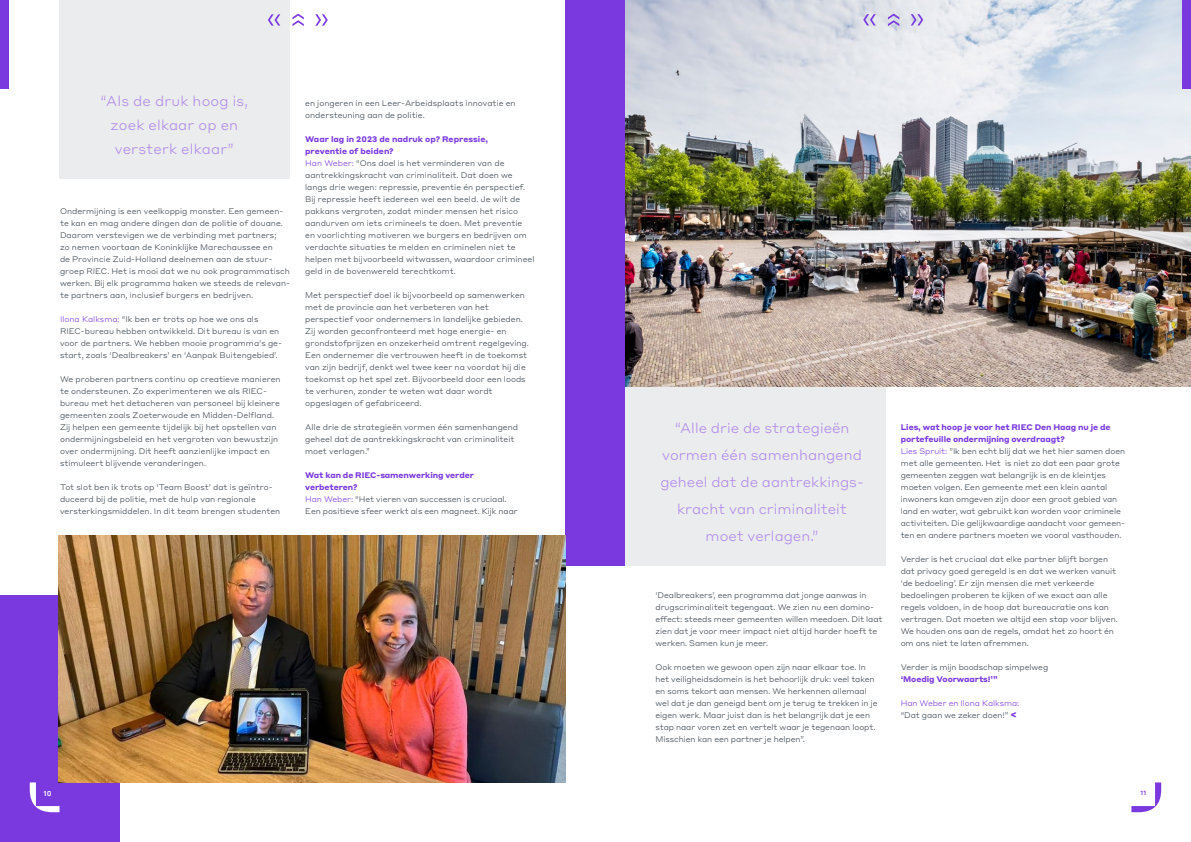
<style>
.page{position:relative;width:1191px;height:842px;background:#fff}
.page>*{position:absolute;margin:0;border:0;box-sizing:border-box;transform-origin:0 0}
.t1{font:300 14px/27px "Styrene ALC";color:#af88ec;text-align:center}
.t2{font:300 8px/12px "Styrene ALC";color:#333f48}
.t3{font:300 8px/12px "Styrene ALC";letter-spacing:-.01em;color:#7a39df}
.t4{font:700 8px "Styrene ALC";letter-spacing:-.01em;color:#7a39df}
.t5{font:500 7px "Styrene ALC";color:#fff}
.t6{font:500 6px "Styrene ALC";color:#7a39df}
.s1{color:#7a39df}
.s2{font-weight:700;color:#7a39df}
.s3{color:#333f48}
.s4{font-weight:700;font-size:10px}
</style>
<div class="page">
<div style="left:0;top:595px;width:119px;height:247px;background:#7a39df"></div>
<div style="left:625px;top:387px;width:260px;height:179px;background:#ebeced"></div>
<div style="left:566px;top:0;width:59px;height:566px;background:#7a39df"></div>
<img style="left:59px;top:536px;width:507px;height:246px">
<img style="left:625px;top:0;width:566px;height:387px">
<div style="left:60px;top:0;width:230px;height:179px;background:#ebeced"></div>
<div style="left:0;top:0;width:9px;height:89px;background:#7a39df"></div>
<div style="left:1182px;top:0;width:9px;height:89px;background:#7a39df"></div>
<svg style="left:1131px;top:782px;width:30px;height:30px"></svg>
<svg style="left:30px;top:782px;width:30px;height:30px"></svg>
<svg style="left:292px;top:14px;width:12px;height:12px"></svg>
<svg style="left:268px;top:14px;width:12px;height:12px"></svg>
<svg style="left:315px;top:14px;width:13px;height:12px"></svg>
<svg style="left:888px;top:14px;width:11px;height:12px"></svg>
<svg style="left:863px;top:14px;width:12px;height:12px"></svg>
<svg style="left:910px;top:14px;width:13px;height:12px"></svg>
<h1 class="t1" style="left:101px;top:88px;width:149px;line-height:24px">“Als de druk hoog is, zoek elkaar op en versterk elkaar”</h1>
<p class="t2" style="left:60px;top:205px;width:232px">Ondermijning is een veelkoppig monster. Een gemeen&shy;te kan en mag andere dingen dan de politie of douane.<br>Daarom verstevigen we de verbinding met partners;<br>zo nemen voortaan de Koninklijke Marechaussee en<br>de Provincie Zuid-Holland deelnemen aan de stuur&shy;groep RIEC. Het is mooi dat we nu ook programmatisch werken. Bij elk programma haken we steeds de relevan&shy;te partners aan, inclusief burgers en bedrijven.</p>
<p class="t2" style="left:60px;top:313px;width:223px"><span class="s1">Ilona Kalksma:</span> “Ik ben er trots op hoe we ons als RIEC-bureau hebben ontwikkeld. Dit bureau is van en voor de partners. We hebben mooie programma’s ge&shy;start, zoals ‘Dealbreakers’ en ‘Aanpak Buitengebied’.</p>
<p class="t2" style="left:60px;top:373px;width:222px">We proberen partners continu op creatieve manieren te ondersteunen. Zo experimenteren we als RIEC&shy;bureau met het detacheren van personeel bij kleinere gemeenten zoals Zoeterwoude en Midden-Delfland.<br>Zij helpen een gemeente tijdelijk bij het opstellen van ondermijningsbeleid en het vergroten van bewustzijn over ondermijning. Dit heeft aanzienlijke impact en stimuleert blijvende veranderingen.</p>
<p class="t2" style="left:60px;top:481px;width:222px">Tot slot ben ik trots op ‘Team Boost’ dat is geïntro&shy;duceerd bij de politie, met de hulp van regionale versterkingsmiddelen. In dit team brengen studenten</p>
<p class="t2" style="left:305px;top:97px;width:212px">en jongeren in een Leer-Arbeidsplaats innovatie en ondersteuning aan de politie.</p>
<p class="t2" style="left:305px;top:133px;width:231px"><span class="s2">Waar lag in 2023 de nadruk op? Repressie,<br>preventie of beiden?<br></span><span class="s1">Han Weber:</span> “Ons doel is het verminderen van de aantrekkingskracht van criminaliteit. Dat doen we langs drie wegen: repressie, preventie én perspectief.<br>Bij repressie heeft iedereen wel een beeld. Je wilt de pakkans vergroten, zodat minder mensen het risico aandurven om iets crimineels te doen. Met preventie<br>en voorlichting motiveren we burgers en bedrijven om verdachte situaties te melden en criminelen niet te helpen met bijvoorbeeld witwassen, waardoor crimineel geld in de bovenwereld terechtkomt.</p>
<p class="t2" style="left:305px;top:289px;width:225px">Met perspectief doel ik bijvoorbeeld op samenwerken met de provincie aan het verbeteren van het perspectief voor ondernemers in landelijke gebieden.<br>Zij worden geconfronteerd met hoge energie- en grondstofprijzen en onzekerheid omtrent regelgeving.<br>Een ondernemer die vertrouwen heeft in de toekomst van zijn bedrijf, denkt wel twee keer na voordat hij die toekomst op het spel zet. Bijvoorbeeld door een loods te verhuren, zonder te weten wat daar wordt opgeslagen of gefabriceerd.</p>
<p class="t2" style="left:305px;top:421px;width:214px">Alle drie de strategieën vormen één samenhangend geheel dat de aantrekkingskracht van criminaliteit moet verlagen.”</p>
<p class="t2" style="left:305px;top:469px;width:214px"><span class="s2">Wat kan de RIEC-samenwerking verder verbeteren?<br></span><span class="s1">Han Weber:</span> “Het vieren van successen is cruciaal.<br>Een positieve sfeer werkt als een magneet. Kijk naar</p>
<h1 class="t1" style="left:660px;top:414px;width:205px">“Alle drie de strategieën vormen één samenhangend geheel dat de aantrekkings&shy;kracht van criminaliteit moet verlagen.”</h1>
<p class="t2" style="left:655px;top:589px;width:228px">‘Dealbreakers’, een programma dat jonge aanwas in drugscriminaliteit tegengaat. We zien nu een domino&shy;effect: steeds meer gemeenten willen meedoen. Dit laat zien dat je voor meer impact niet altijd harder hoeft te werken. Samen kun je meer.</p>
<p class="t2" style="left:655px;top:661px;width:223px">Ook moeten we gewoon open zijn naar elkaar toe. In het veiligheidsdomein is het behoorlijk druk: veel taken en soms tekort aan mensen. We herkennen allemaal wel dat je dan geneigd bent om je terug te trekken in je eigen werk. Maar juist dan is het belangrijk dat je een stap naar voren zet en vertelt waar je tegenaan loopt.<br>Misschien kan een partner je helpen”.</p>
<p class="t2" style="left:900px;top:421px;width:226px"><span class="s2">Lies, wat hoop je voor het RIEC Den Haag nu je de portefeuille ondermijning overdraagt?<br></span><span class="s1">Lies Spruit:</span> ”Ik ben echt blij dat we het hier samen doen met alle gemeenten. Het is niet zo dat een paar grote gemeenten zeggen wat belangrijk is en de kleintjes moeten volgen. Een gemeente met een klein aantal inwoners kan omgeven zijn door een groot gebied van land en water, wat gebruikt kan worden voor criminele activiteiten. Die gelijkwaardige aandacht voor gemeen&shy;ten en andere partners moeten we vooral vasthouden.</p>
<p class="t2" style="left:900px;top:553px;width:219px">Verder is het cruciaal dat elke partner blijft borgen dat privacy goed geregeld is en dat we werken vanuit ‘de bedoeling’. Er zijn mensen die met verkeerde bedoelingen proberen te kijken of we exact aan alle regels voldoen, in de hoop dat bureaucratie ons kan vertragen. Dat moeten we altijd een stap voor blijven.<br>We houden ons aan de regels, omdat het zo hoort én om ons niet te laten afremmen.</p>
<p class="t2" style="left:900px;top:661px;width:149px">Verder is mijn boodschap simpelweg</p>
<p class="t4" style="left:900px;top:672px;width:99px">‘Moedig Voorwaarts!’”</p>
<p class="t3" style="left:900px;top:697px;width:120px">Han Weber en Ilona Kalksma: <span class="s3">“Dat gaan we zeker doen!”</span> <span class="s4">&lt;</span></p>
<p class="t5" style="left:44px;top:787px;width:10px">10</p>
<p class="t6" style="left:1140px;top:788px;width:7px">11</p>
</div>
